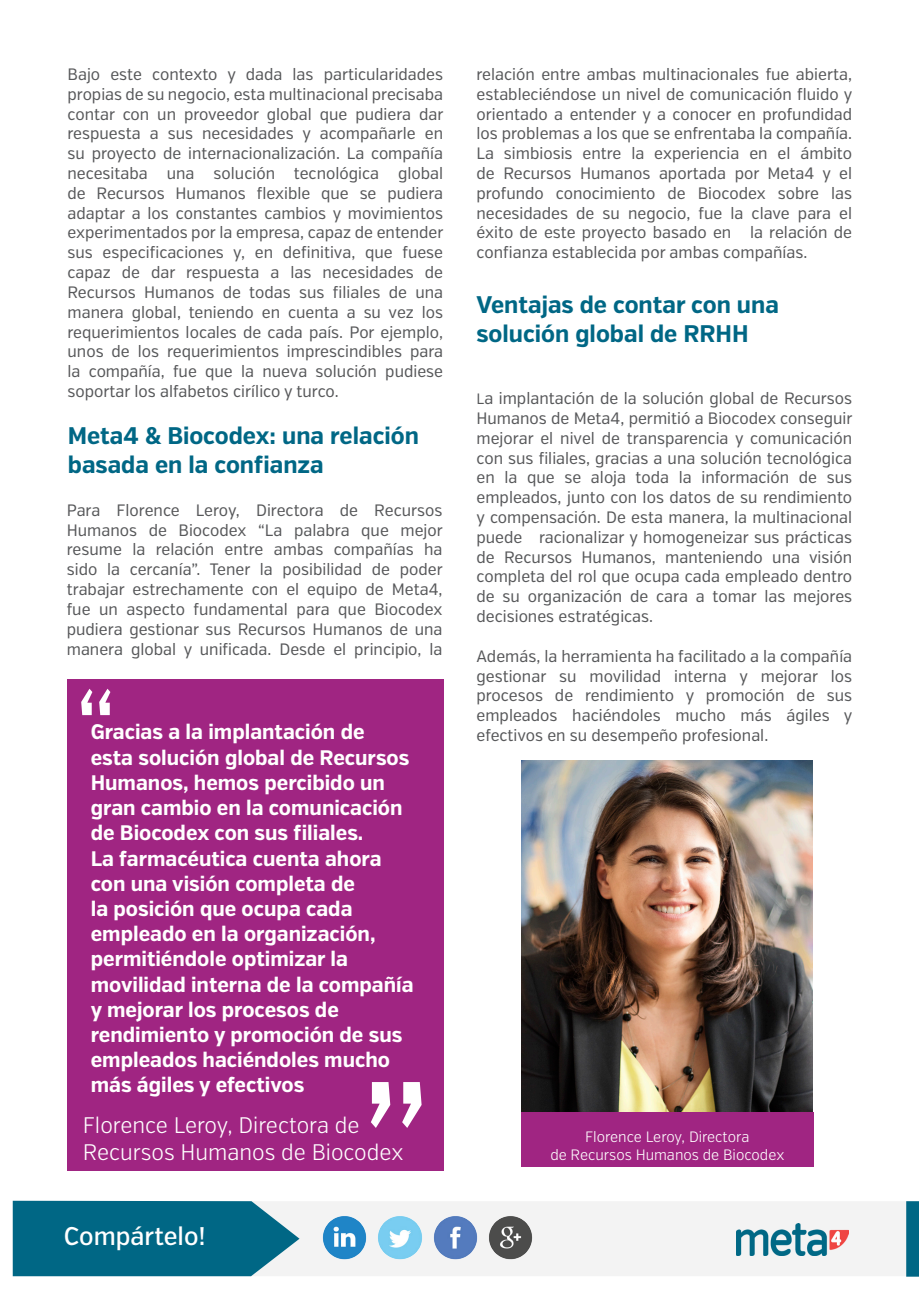
<style>
.page{position:relative;width:919px;height:1289px;background:#fff}
.page>*{position:absolute;margin:0;border:0;box-sizing:border-box;transform-origin:0 0}
.t1{font:180px "Verb Cond";color:#fff}
.t2{font:103.5px "Verb Cond";color:#fff}
.t3{font:500 25.5px "Verb Cond";color:#fff}
.t4{font:700 24px/28.8px "Verb Cond";color:#006785}
.t5{font:300 22.5px/27px "Verb Cond";color:#fff}
.t6{font:700 21px/25.2px "Verb Cond";color:#fff}
.t7{font:16.5px/19.8px "Verb Cond";color:#57585a;text-align:justify}
.t8{font:300 15px "Verb Cond";color:#fff}
.s1{font-size:15px}
</style>
<div class="page">
<div style="left:299px;top:1202px;width:607px;height:74px;background:#f3f3f3"></div>
<svg style="left:13px;top:1200px;width:286px;height:76px;background:#17748f"></svg>
<img style="left:322px;top:1215px;width:44px;height:44px">
<img style="left:378px;top:1215px;width:44px;height:44px">
<img style="left:433px;top:1215px;width:44px;height:44px">
<img style="left:488px;top:1215px;width:44px;height:44px">
<svg style="left:906px;top:1201px;width:12px;height:75px"></svg>
<img style="left:736px;top:1223px;width:112px;height:32px">
<div style="left:67px;top:678px;width:376px;height:492px;background:#a02582"></div>
<img style="left:521px;top:761px;width:291px;height:350px">
<div style="left:521px;top:1112px;width:292px;height:54px;background:#a02582"></div>
<p class="t7" style="left:67px;top:65px;width:377px">Bajo este contexto y dada las particularidades propias de su negocio, esta multinacional precisaba contar con un proveedor global que pudiera dar respuesta a sus necesidades y acompañarle en su proyecto de internacionalización. La compañía necesitaba una solución tecnológica global de Recursos Humanos flexible que se pudiera adaptar a los constantes cambios y movimientos experimentados por la empresa, capaz de entender sus especificaciones y, en definitiva, que fuese capaz de dar respuesta a las necesidades de Recursos Humanos de todas sus filiales de una manera global, teniendo en cuenta a su vez los requerimientos locales de cada país. Por ejemplo, unos de los requerimientos imprescindibles para la compañía, fue que la nueva solución pudiese soportar los alfabetos cirílico y turco.</p>
<p class="t4" style="left:68px;top:422px;width:352px">Meta4 &amp; Biocodex: una relación basada en la confianza</p>
<p class="t7" style="left:67px;top:500px;width:377px">Para Florence Leroy, Directora de Recursos Humanos de Biocodex “La palabra que mejor resume la relación entre ambas compañías ha sido la cercanía”. Tener la posibilidad de poder trabajar estrechamente con el equipo de Meta4, fue un aspecto fundamental para que Biocodex pudiera gestionar sus Recursos Humanos de una manera global y unificada. Desde el principio, la</p>
<p class="t2" style="left:75px;top:665px;width:44px">“</p>
<p class="t6" style="left:91px;top:720px;width:324px">Gracias a la implantación de<br>esta solución global de Recursos<br>Humanos, hemos percibido un gran cambio en la comunicación de Biocodex con sus filiales.<br>La farmacéutica cuenta ahora con una visión completa de<br>la posición que ocupa cada empleado en la organización, permitiéndole optimizar la movilidad interna de la compañía y mejorar los procesos de rendimiento y promoción de sus empleados haciéndoles mucho más ágiles y efectivos</p>
<p class="t1" style="left:432px;top:1168px;width:75px;rotate:-180deg">“</p>
<p class="t5" style="left:83px;top:1112px;width:322px">Florence Leroy, Directora de<br>Recursos Humanos de Biocodex</p>
<h3 class="t3" style="left:64px;top:1220px;width:143px">Compártelo!</h3>
<p class="t7" style="left:476px;top:65px;width:377px">relación entre ambas multinacionales fue abierta, estableciéndose un nivel de comunicación fluido y orientado a entender y a conocer en profundidad los problemas a los que se enfrentaba la compañía.<br>La simbiosis entre la experiencia en el ámbito de Recursos Humanos aportada por Meta4 y el profundo conocimiento de Biocodex sobre las necesidades de su negocio, fue la clave para el éxito de este proyecto basado en la relación de confianza establecida por ambas compañías.</p>
<p class="t4" style="left:476px;top:290px;width:304px">Ventajas de contar con una</p>
<p class="t4" style="left:476px;top:319px;width:273px">solución global de RRHH</p>
<p class="t7" style="left:476px;top:389px;width:377px"><span class="s1">L</span>a implantación de la solución global de Recursos Humanos de Meta4, permitió a Biocodex conseguir mejorar el nivel de transparencia y comunicación con sus filiales, gracias a una solución tecnológica en la que se aloja toda la información de sus empleados, junto con los datos de su rendimiento y compensación. De esta manera, la multinacional puede racionalizar y homogeneizar sus prácticas de Recursos Humanos, manteniendo una visión completa del rol que ocupa cada empleado dentro de su organización de cara a tomar las mejores decisiones estratégicas.</p>
<p class="t7" style="left:476px;top:646px;width:377px">Además, la herramienta ha facilitado a la compañía gestionar su movilidad interna y mejorar los procesos de rendimiento y promoción de sus empleados haciéndoles mucho más ágiles y efectivos en su desempeño profesional.</p>
<p class="t8" style="left:585px;top:1127px;width:166px">Florence Leroy, Directora</p>
<p class="t8" style="left:550px;top:1145px;width:235px">de Recursos Humanos de Biocodex</p>
</div>
